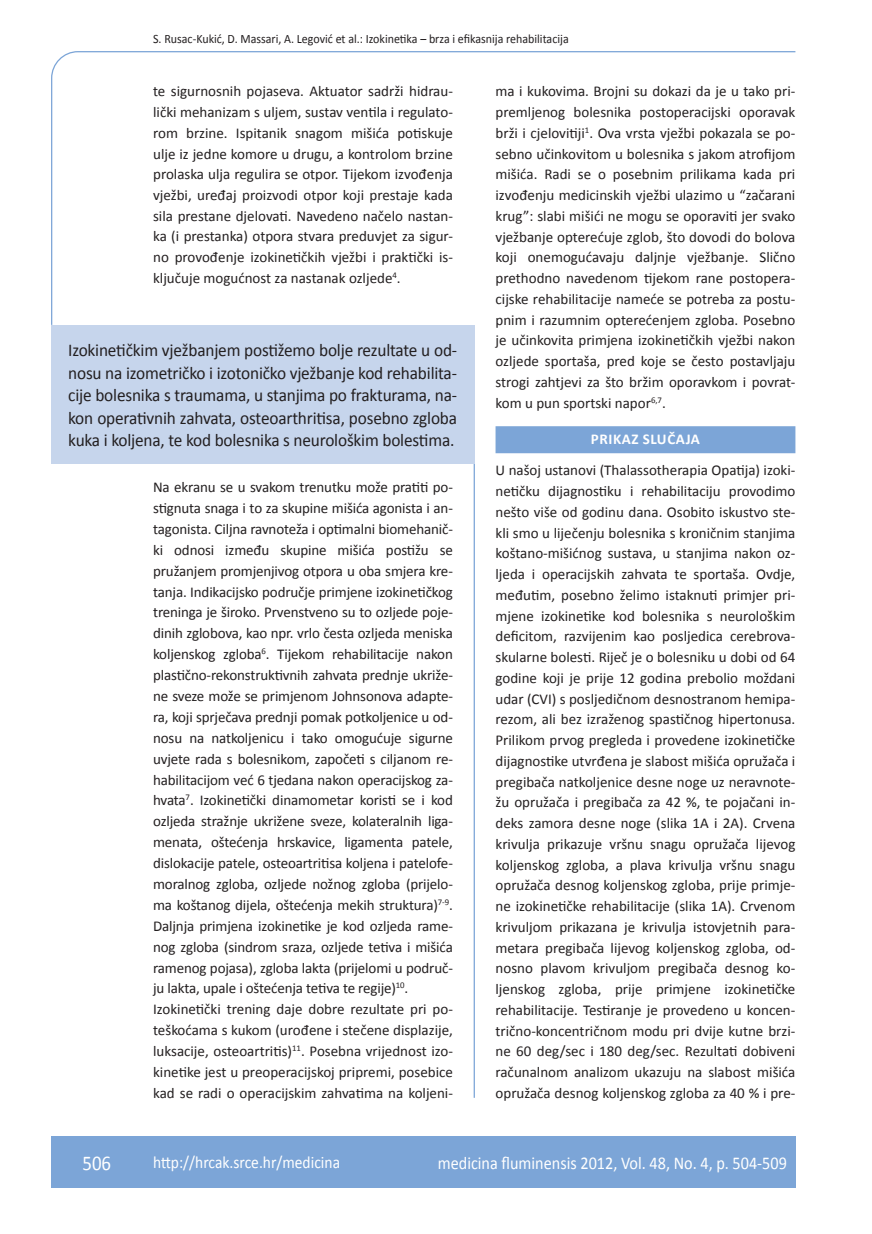
<style>
.page{position:relative;width:872px;height:1234px;background:#fff}
.page>*{position:absolute;margin:0;border:0;box-sizing:border-box;transform-origin:0 0}
.t1{font:21px "Calibri";color:#fff;scale:.9 1}
.anterfile{font:18px/22.5px "Calibri";letter-spacing:-.01em;color:#231f20;text-align:justify;scale:.96 1}
.t2{font:18px "Calibri";color:#fff;scale:.9 1}
.t3{font:17.25px "Calibri";color:#fff;scale:.9 1}
.osnovni_tekst{font:15px/20.7px "Calibri";color:#231f20;text-align:justify}
.naslov_ruler{font:700 15px "Calibri";letter-spacing:.04em;color:#fff}
.glava{font:12.75px "Calibri";color:#231f20;scale:.94 1}
</style>
<div class="page">
<svg style="left:51px;top:51px;width:745px;height:274px"></svg>
<hr style="left:473px;top:325px;width:2px;height:772px;background:#7ca5d7">
<div style="left:51px;top:1135px;width:744px;height:51px;background:#7ca5d7"></div>
<div style="left:495px;top:426px;width:300px;height:27px;background:#7ca5d7"></div>
<div style="left:51px;top:325px;width:423px;height:138px;background:#c6d5ec"></div>
<p class="glava" style="left:153px;top:30px;width:443px">S. Rusac-Kukić, D. Massari, A. Legović et al.: Izokinetika – brza i efikasnija rehabilitacija</p>
<p class="osnovni_tekst" style="left:153px;top:80px;width:301px">te sigurnosnih pojaseva. Aktuator sadrži hidrau&shy;lički mehanizam s uljem, sustav ventila i regulato&shy;rom brzine. Ispitanik snagom mišića potiskuje ulje iz jedne komore u drugu, a kontrolom brzine prolaska ulja regulira se otpor. Tijekom izvođenja vježbi, uređaj proizvodi otpor koji prestaje kada sila prestane djelovati. Navedeno načelo nastan&shy;ka (i prestanka) otpora stvara preduvjet za sigur&shy;no provođenje izokinetičkih vježbi i praktički is&shy;ključuje mogućnost za nastanak ozljede<sup>4</sup>.</p>
<p class="osnovni_tekst" style="left:495px;top:80px;width:301px">ma i kukovima. Brojni su dokazi da je u tako pri&shy;premljenog bolesnika postoperacijski oporavak brži i cjelovitiji<sup>1</sup>. Ova vrsta vježbi pokazala se po&shy;sebno učinkovitom u bolesnika s jakom atrofijom mišića. Radi se o posebnim prilikama kada pri izvođenju medicinskih vježbi ulazimo u “začarani krug”: slabi mišići ne mogu se oporaviti jer svako vježbanje opterećuje zglob, što dovodi do bolova koji onemogućavaju daljnje vježbanje. Slično prethodno navedenom tijekom rane postopera&shy;cijske rehabilitacije nameće se potreba za postu&shy;pnim i razumnim opterećenjem zgloba. Posebno je učinkovita primjena izokinetičkih vježbi nakon ozljede sportaša, pred koje se često postavljaju strogi zahtjevi za što bržim oporavkom i povrat&shy;kom u pun sportski napor<sup>6,7</sup>.</p>
<p class="naslov_ruler" style="left:591px;top:429px;width:111px">PRIKAZ SLUČAJA</p>
<p class="osnovni_tekst" style="left:495px;top:459px;width:301px">U našoj ustanovi (Thalassotherapia Opatija) izoki&shy;netičku dijagnostiku i rehabilitaciju provodimo nešto više od godinu dana. Osobito iskustvo ste&shy;kli smo u liječenju bolesnika s kroničnim stanjima koštano-mišićnog sustava, u stanjima nakon oz&shy;ljeda i operacijskih zahvata te sportaša. Ovdje, međutim, posebno želimo istaknuti primjer pri&shy;mjene izokinetike kod bolesnika s neurološkim deficitom, razvijenim kao posljedica cerebrova&shy;skularne bolesti. Riječ je o bolesniku u dobi od 64 godine koji je prije 12 godina prebolio moždani udar (CVI) s posljedičnom desnostranom hemipa&shy;rezom, ali bez izraženog spastičnog hipertonusa.<br>Prilikom prvog pregleda i provedene izokinetičke dijagnostike utvrđena je slabost mišića opružača i pregibača natkoljenice desne noge uz neravnote&shy;žu opružača i pregibača za 42 %, te pojačani in&shy;deks zamora desne noge (slika 1A i 2A). Crvena krivulja prikazuje vršnu snagu opružača lijevog koljenskog zgloba, a plava krivulja vršnu snagu opružača desnog koljenskog zgloba, prije primje&shy;ne izokinetičke rehabilitacije (slika 1A). Crvenom krivuljom prikazana je krivulja istovjetnih para&shy;metara pregibača lijevog koljenskog zgloba, od&shy;nosno plavom krivuljom pregibača desnog ko&shy;ljenskog zgloba, prije primjene izokinetičke rehabilitacije. Testiranje je provedeno u koncen&shy;trično-koncentričnom modu pri dvije kutne brzi&shy;ne 60 deg/sec i 180 deg/sec. Rezultati dobiveni računalnom analizom ukazuju na slabost mišića opružača desnog koljenskog zgloba za 40 % i pre-</p>
<p class="anterfile" style="left:68px;top:338px;width:407px">Izokinetičkim vježbanjem postižemo bolje rezultate u od&shy;nosu na izometričko i izotoničko vježbanje kod rehabilita&shy;cije bolesnika s traumama, u stanjima po frakturama, na&shy;kon operativnih zahvata, osteoarthritisa, posebno zgloba kuka i koljena, te kod bolesnika s neurološkim bolestima.</p>
<p class="osnovni_tekst" style="left:153px;top:476px;width:301px">Na ekranu se u svakom trenutku može pratiti po&shy;stignuta snaga i to za skupine mišića agonista i an&shy;tagonista. Ciljna ravnoteža i optimalni biomehanič&shy;ki odnosi između skupine mišića postižu se pružanjem promjenjivog otpora u oba smjera kre&shy;tanja. Indikacijsko područje primjene izokinetičkog treninga je široko. Prvenstveno su to ozljede poje&shy;dinih zglobova, kao npr. vrlo česta ozljeda meniska koljenskog zgloba<sup>6</sup>. Tijekom rehabilitacije nakon plastično-rekonstruktivnih zahvata prednje ukriže&shy;ne sveze može se primjenom Johnsonova adapte&shy;ra, koji sprječava prednji pomak potkoljenice u od&shy;nosu na natkoljenicu i tako omogućuje sigurne uvjete rada s bolesnikom, započeti s ciljanom re&shy;habilitacijom već 6 tjedana nakon operacijskog za&shy;hvata<sup>7</sup>. Izokinetički dinamometar koristi se i kod ozljeda stražnje ukrižene sveze, kolateralnih liga&shy;menata, oštećenja hrskavice, ligamenta patele, dislokacije patele, osteoartritisa koljena i patelofe&shy;moralnog zgloba, ozljede nožnog zgloba (prijelo&shy;ma koštanog dijela, oštećenja mekih struktura)<sup>7-9</sup>.<br>Daljnja primjena izokinetike je kod ozljeda rame&shy;nog zgloba (sindrom sraza, ozljede tetiva i mišića ramenog pojasa), zgloba lakta (prijelomi u područ&shy;ju lakta, upale i oštećenja tetiva te regije)<sup>10</sup>.</p>
<p class="osnovni_tekst" style="left:153px;top:997px;width:301px">Izokinetički trening daje dobre rezultate pri po&shy;teškoćama s kukom (urođene i stečene displazije, luksacije, osteoartritis)<sup>11</sup>. Posebna vrijednost izo&shy;kinetike jest u preoperacijskoj pripremi, posebice kad se radi o operacijskim zahvatima na koljeni-</p>
<p class="t1" style="left:82px;top:1149px;width:33px">506</p>
<p class="t3" style="left:153px;top:1150px;width:209px">http://hrcak.srce.hr/medicina</p>
<p class="t2" style="left:438px;top:1151px;width:389px">medicina fluminensis 2012, Vol. 48, No. 4, p. 504-509</p>
</div>
